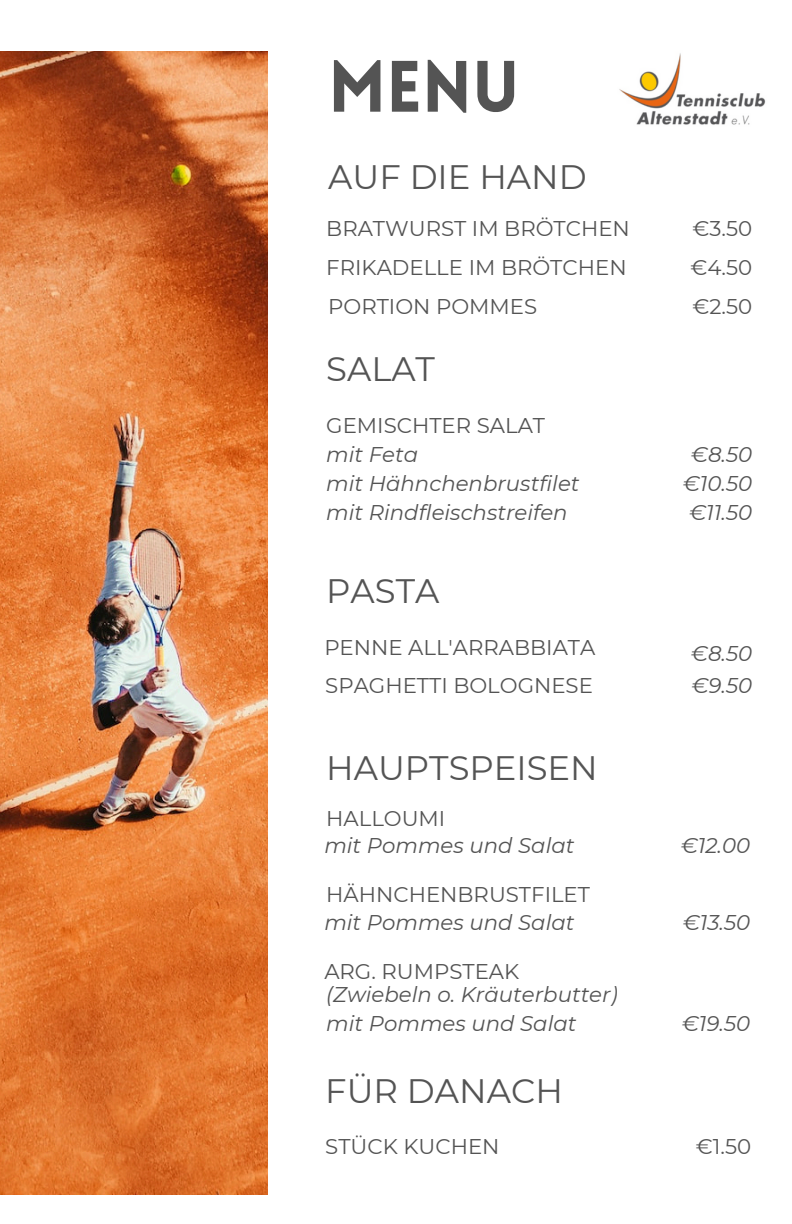
<style>
.page{position:relative;width:792px;height:1224px;background:#fff}
.page>*{position:absolute;margin:0;border:0;box-sizing:border-box;transform-origin:0 0}
.t1{font:900 71px "Lovelo";color:#545454}
.t2{font:33.9px "Montserrat";color:#545454}
.t3{font:21.3px "Montserrat";color:#545454}
.t4{font:italic 21.3px "Montserrat";color:#545454}
</style>
<div class="page">
<img style="left:0;top:52px;width:268px;height:1142px">
<img style="left:619px;top:53px;width:147px;height:72px">
<h1 class="t1" style="left:328px;top:58px;width:193px">MENU</h1>
<p class="t2" style="left:328px;top:157px;width:260px">AUF DIE HAND</p>
<h3 class="t3" style="left:326px;top:216px;width:305px">BRATWURST IM BRÖTCHEN</h3>
<h3 class="t3" style="left:693px;top:216px;width:61px">€3.50</h3>
<p class="t3" style="left:326px;top:255px;width:302px">FRIKADELLE IM BRÖTCHEN</p>
<p class="t3" style="left:690px;top:255px;width:63px">€4.50</p>
<h2 class="t3" style="left:328px;top:293px;width:211px">PORTION POMMES</h2>
<h3 class="t3" style="left:692px;top:293px;width:61px">€2.50</h3>
<h2 class="t2" style="left:326px;top:348px;width:110px">SALAT</h2>
<h3 class="t3" style="left:326px;top:412px;width:220px">GEMISCHTER SALAT</h3>
<p class="t4" style="left:326px;top:441px;width:93px">mit Feta</p>
<p class="t4" style="left:326px;top:470px;width:255px">mit Hähnchenbrustfilet</p>
<p class="t4" style="left:326px;top:500px;width:243px">mit Rindfleischstreifen</p>
<p class="t2" style="left:326px;top:570px;width:115px">PASTA</p>
<h2 class="t3" style="left:324px;top:634px;width:273px">PENNE ALL'ARRABBIATA</h2>
<p class="t4" style="left:691px;top:441px;width:63px">€8.50</p>
<p class="t4" style="left:683px;top:470px;width:71px">€10.50</p>
<p class="t4" style="left:689px;top:500px;width:65px">€11.50</p>
<p class="t4" style="left:691px;top:640px;width:63px">€8.50</p>
<p class="t3" style="left:325px;top:672px;width:269px">SPAGHETTI BOLOGNESE</p>
<h3 class="t4" style="left:692px;top:673px;width:62px">€9.50</h3>
<p class="t2" style="left:326px;top:747px;width:273px">HAUPTSPEISEN</p>
<h3 class="t3" style="left:326px;top:806px;width:121px">HALLOUMI</h3>
<h3 class="t4" style="left:324px;top:833px;width:252px">mit Pommes und Salat</h3>
<h3 class="t3" style="left:326px;top:882px;width:265px">HÄHNCHENBRUSTFILET</h3>
<p class="t4" style="left:324px;top:909px;width:252px">mit Pommes und Salat</p>
<h3 class="t3" style="left:324px;top:958px;width:196px">ARG. RUMPSTEAK</h3>
<h2 class="t4" style="left:326px;top:981px;width:293px">(Zwiebeln o. Kräuterbutter)</h2>
<h3 class="t4" style="left:326px;top:1010px;width:252px">mit Pommes und Salat</h3>
<h3 class="t2" style="left:325px;top:1071px;width:239px">FÜR DANACH</h3>
<h3 class="t3" style="left:325px;top:1133px;width:176px">STÜCK KUCHEN</h3>
<h2 class="t4" style="left:681px;top:833px;width:71px">€12.00</h2>
<p class="t4" style="left:683px;top:909px;width:69px">€13.50</p>
<h3 class="t4" style="left:682px;top:1010px;width:70px">€19.50</h3>
<h3 class="t3" style="left:696px;top:1133px;width:57px">€1.50</h3>
</div>
